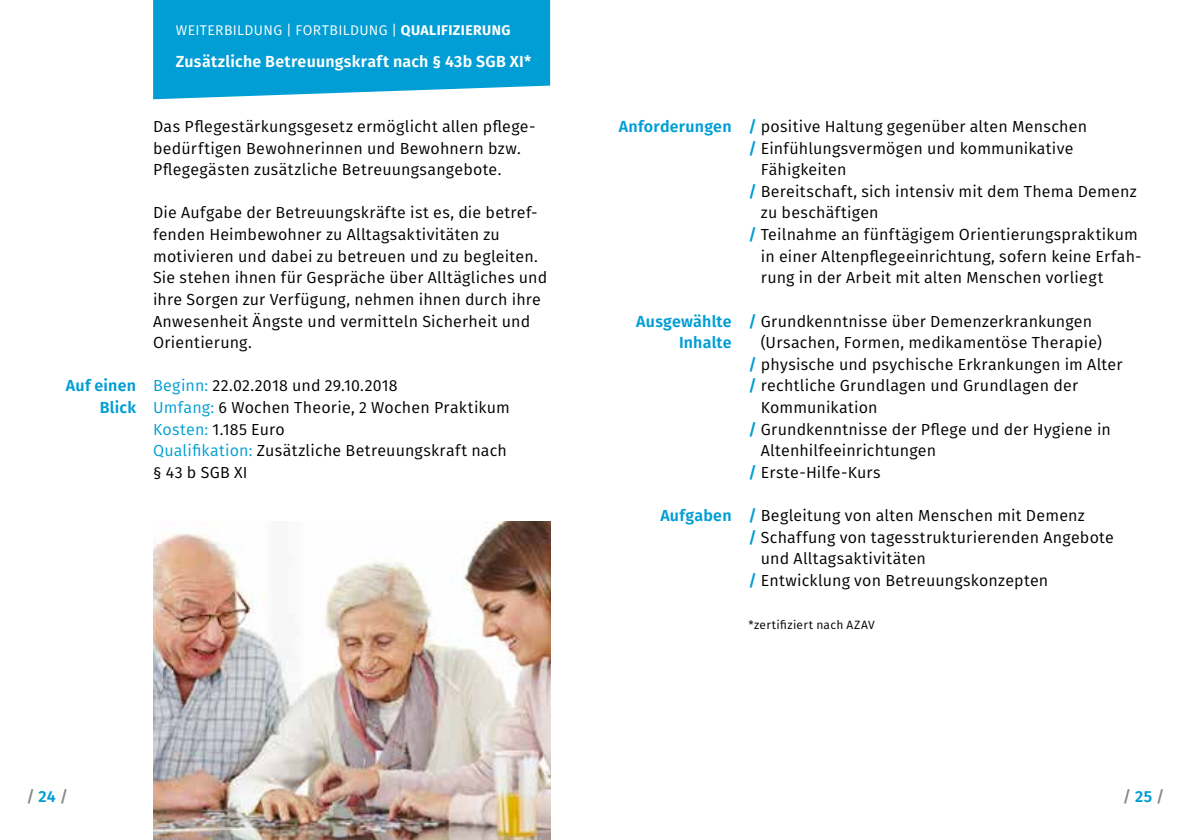
<style>
.page{position:relative;width:1191px;height:840px;background:#fff}
.page>*{position:absolute;margin:0;border:0;box-sizing:border-box;transform-origin:0 0}
.t1{font:16px/21.6px "Fira Sans";letter-spacing:.015em;color:#000}
.t2{font:600 16px/21.6px "Fira Sans";letter-spacing:.015em;color:#009ed4;text-align:right}
.t3{font:600 16px "Fira Sans";letter-spacing:.015em;color:#fff}
.t4{font:500 16px "Fira Sans";color:#878787}
.t5{font:14px "Fira Sans";letter-spacing:.03em;color:#fff}
.t6{font:12px "Fira Sans";letter-spacing:.025em;color:#000}
.s1{font-weight:700}
.s2{color:#009ed4}
.s3{font-weight:600;color:#009ed4}
</style>
<div class="page">
<svg style="left:153px;top:0;width:397px;height:99px;background:#10a4d6"></svg>
<img style="left:153px;top:521px;width:397px;height:318px">
<p class="t5" style="left:176px;top:20px;width:336px">WEITERBILDUNG | FORTBILDUNG | <span class="s1">QUALIFIZIERUNG</span></p>
<p class="t3" style="left:176px;top:48px;width:357px">Zusätzliche Betreuungskraft nach § 43b SGB XI*</p>
<p class="t2" style="left:66px;top:374px;width:72px">Auf einen<br>Blick</p>
<p class="t1" style="left:153px;top:115px;width:384px">Das Pflegestärkungsgesetz ermöglicht allen pflege&shy;bedürftigen Bewohnerinnen und Bewohnern bzw.<br>Pflegegästen zusätzliche Betreuungsangebote.</p>
<p class="t1" style="left:153px;top:201px;width:395px">Die Aufgabe der Betreuungskräfte ist es, die betref&shy;fenden Heimbewohner zu Alltagsaktivitäten zu motivieren und dabei zu betreuen und zu begleiten.<br>Sie stehen ihnen für Gespräche über Alltägliches und ihre Sorgen zur Verfügung, nehmen ihnen durch ihre Anwesenheit Ängste und vermitteln Sicherheit und Orientierung.</p>
<p class="t1" style="left:153px;top:374px;width:358px"><span class="s2">Beginn:</span> 22.02.2018 und 29.10.2018<br><span class="s2">Umfang:</span> 6 Wochen Theorie, 2 Wochen Praktikum<br><span class="s2">Kosten:</span> 1.185 Euro<br><span class="s2">Qualifikation:</span> Zusätzliche Betreuungskraft nach § 43 b SGB XI</p>
<p class="t2" style="left:619px;top:114px;width:114px">Anforderungen</p>
<p class="t2" style="left:636px;top:309px;width:97px">Ausgewählte<br>Inhalte</p>
<p class="t2" style="left:660px;top:503px;width:73px">Aufgaben</p>
<p class="t1" style="left:748px;top:115px;width:340px"><span class="s3">/</span> positive Haltung gegenüber alten Menschen</p>
<p class="t1" style="left:748px;top:137px;width:326px"><span class="s3">/</span> Einfühlungsvermögen und kommunikative</p>
<p class="t1" style="left:761px;top:158px;width:87px">Fähigkeiten</p>
<p class="t1" style="left:748px;top:180px;width:389px"><span class="s3">/</span> Bereitschaft, sich intensiv mit dem Thema Demenz</p>
<p class="t1" style="left:761px;top:201px;width:119px">zu beschäftigen</p>
<p class="t1" style="left:748px;top:223px;width:391px"><span class="s3">/</span> Teilnahme an fünftägigem Orientierungspraktikum</p>
<p class="t1" style="left:761px;top:245px;width:382px">in einer Altenpflegeeinrichtung, sofern keine Erfah-</p>
<p class="t1" style="left:761px;top:266px;width:344px">rung in der Arbeit mit alten Menschen vorliegt</p>
<p class="t1" style="left:748px;top:309px;width:345px"><span class="s3">/</span> Grundkenntnisse über Demenzerkrankungen</p>
<p class="t1" style="left:761px;top:331px;width:342px">(Ursachen, Formen, medikamentöse Therapie)</p>
<p class="t1" style="left:748px;top:353px;width:375px"><span class="s3">/</span> physische und psychische Erkrankungen im Alter</p>
<p class="t1" style="left:748px;top:374px;width:331px"><span class="s3">/</span> rechtliche Grundlagen und Grundlagen der</p>
<p class="t1" style="left:761px;top:396px;width:118px">Kommunikation</p>
<p class="t1" style="left:748px;top:417px;width:364px"><span class="s3">/</span> Grundkenntnisse der Pflege und der Hygiene in</p>
<p class="t1" style="left:761px;top:439px;width:177px">Altenhilfeeinrichtungen</p>
<p class="t1" style="left:748px;top:461px;width:133px"><span class="s3">/</span> Erste-Hilfe-Kurs</p>
<p class="t1" style="left:748px;top:504px;width:338px"><span class="s3">/</span> Begleitung von alten Menschen mit Demenz</p>
<p class="t1" style="left:748px;top:525px;width:367px"><span class="s3">/</span> Schaffung von tagesstrukturierenden Angebote</p>
<p class="t1" style="left:761px;top:547px;width:167px">und Alltagsaktivitäten</p>
<p class="t1" style="left:748px;top:569px;width:301px"><span class="s3">/</span> Entwicklung von Betreuungskonzepten</p>
<p class="t6" style="left:748px;top:615px;width:127px">*zertifiziert nach AZAV</p>
<p class="t4" style="left:26px;top:783px;width:43px">/ <span class="s3">24</span> /</p>
<p class="t4" style="left:1123px;top:783px;width:43px">/ <span class="s3">25</span> /</p>
</div>
